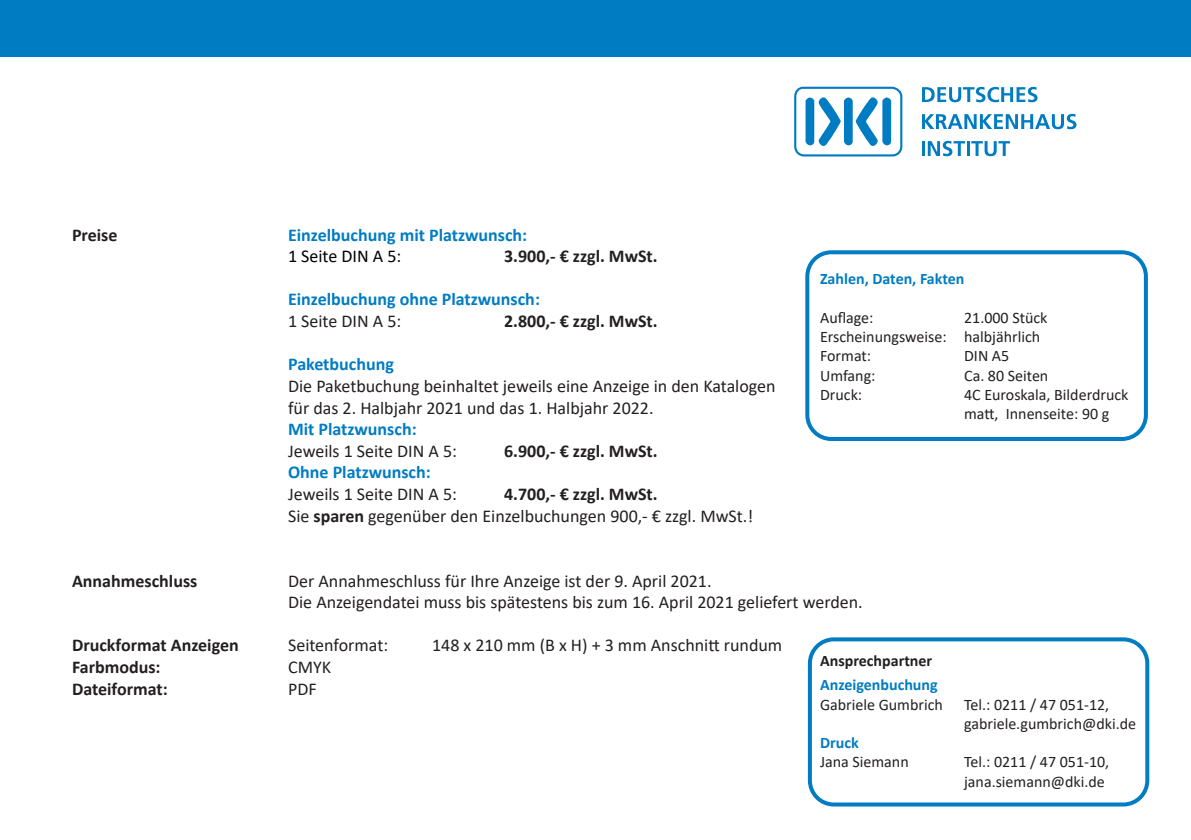
<style>
.page{position:relative;width:1191px;height:840px;background:#fff}
.page>*{position:absolute;margin:0;border:0;box-sizing:border-box;transform-origin:0 0}
.t1{font:18px/21.6px "Calibri";color:#231f20}
.t2{font:700 18px "Calibri";color:#231f20}
.t3{font:700 18px/21.6px "Calibri";color:#007cc2}
.t4{font:16px/19.2px "Calibri";color:#231f20}
.t5{font:700 16px "Calibri";color:#007cc2}
.t6{font:700 16px "Calibri";color:#231f20}
.s1{font-weight:400;color:#000}
.s2{font-weight:400;color:#231f20}
.s3{font-weight:700}
</style>
<div class="page">
<svg style="left:922px;top:87px;width:115px;height:15px"></svg>
<svg style="left:922px;top:114px;width:154px;height:15px"></svg>
<hr style="left:921px;top:141px;width:3px;height:15px;background:#007cc2">
<svg style="left:927px;top:141px;width:38px;height:15px"></svg>
<hr style="left:966px;top:141px;width:3px;height:15px;background:#007cc2">
<svg style="left:971px;top:141px;width:39px;height:15px"></svg>
<svg style="left:794px;top:86px;width:109px;height:71px"></svg>
<div style="left:0;top:0;width:1191px;height:57px;background:#007cc2"></div>
<div style="left:808px;top:637px;width:341px;height:169px;border:4px solid #007cc2;border-radius:24px"></div>
<div style="left:805px;top:250px;width:342px;height:191px;border:4px solid #007cc2;border-radius:24px"></div>
<p class="t2" style="left:72px;top:222px;width:47px">Preise</p>
<p class="t3" style="left:288px;top:223px;width:241px">Einzelbuchung mit Platzwunsch:<br><span class="s1">1 Seite DIN A 5:</span></p>
<p class="t2" style="left:504px;top:243px;width:155px">3.900,- € zzgl. MwSt.</p>
<p class="t3" style="left:288px;top:288px;width:253px">Einzelbuchung ohne Platzwunsch:<br><span class="s2">1 Seite DIN A 5:</span></p>
<p class="t2" style="left:504px;top:308px;width:155px">2.800,- € zzgl. MwSt.</p>
<p class="t3" style="left:288px;top:353px;width:107px">Paketbuchung</p>
<p class="t1" style="left:288px;top:374px;width:489px">Die Paketbuchung beinhaltet jeweils eine Anzeige in den Katalogen für das 2. Halbjahr 2021 und das 1. Halbjahr 2022.</p>
<p class="t3" style="left:288px;top:418px;width:130px">Mit Platzwunsch:</p>
<p class="t1" style="left:288px;top:439px;width:170px">Jeweils 1 Seite DIN A 5:</p>
<p class="t2" style="left:504px;top:438px;width:155px">6.900,- € zzgl. MwSt.</p>
<p class="t3" style="left:288px;top:461px;width:144px">Ohne Platzwunsch:</p>
<p class="t1" style="left:288px;top:482px;width:170px">Jeweils 1 Seite DIN A 5:</p>
<p class="t2" style="left:504px;top:481px;width:155px">4.700,- € zzgl. MwSt.</p>
<p class="t1" style="left:288px;top:504px;width:467px">Sie <span class="s3">sparen</span> gegenüber den Einzelbuchungen 900,- € zzgl. MwSt.!</p>
<p class="t5" style="left:820px;top:268px;width:146px">Zahlen, Daten, Fakten</p>
<p class="t4" style="left:820px;top:307px;width:55px">Auflage:</p>
<p class="t4" style="left:964px;top:307px;width:85px">21.000 Stück</p>
<p class="t4" style="left:820px;top:326px;width:222px">Erscheinungsweise: halbjährlich</p>
<p class="t4" style="left:820px;top:346px;width:53px">Format:</p>
<p class="t4" style="left:964px;top:346px;width:47px">DIN A5</p>
<p class="t4" style="left:820px;top:365px;width:57px">Umfang:</p>
<p class="t4" style="left:964px;top:365px;width:86px">Ca. 80 Seiten</p>
<p class="t4" style="left:820px;top:384px;width:44px">Druck:</p>
<p class="t4" style="left:964px;top:384px;width:166px">4C Euroskala, Bilderdruck</p>
<p class="t4" style="left:964px;top:403px;width:147px">matt, Innenseite: 90 g</p>
<p class="t2" style="left:72px;top:567px;width:127px">Annahmeschluss</p>
<p class="t1" style="left:288px;top:569px;width:425px">Der Annahmeschluss für Ihre Anzeige ist der 9. April 2021.</p>
<p class="t1" style="left:288px;top:590px;width:576px">Die Anzeigendatei muss bis spätestens bis zum 16. April 2021 geliefert werden.</p>
<p class="t2" style="left:72px;top:632px;width:168px">Druckformat Anzeigen</p>
<p class="t1" style="left:288px;top:633px;width:102px">Seitenformat:</p>
<p class="t1" style="left:432px;top:633px;width:352px">148 x 210 mm (B x H) + 3 mm Anschnitt rundum</p>
<p class="t2" style="left:72px;top:654px;width:90px">Farbmodus:</p>
<p class="t1" style="left:288px;top:655px;width:45px">CMYK</p>
<p class="t2" style="left:72px;top:675px;width:97px">Dateiformat:</p>
<p class="t1" style="left:288px;top:677px;width:30px">PDF</p>
<p class="t6" style="left:820px;top:648px;width:114px">Ansprechpartner</p>
<p class="t5" style="left:820px;top:673px;width:119px">Anzeigenbuchung</p>
<p class="t4" style="left:820px;top:694px;width:124px">Gabriele Gumbrich</p>
<p class="t4" style="left:964px;top:694px;width:173px">Tel.: 0211 / 47 051-12, gabriele.gumbrich@dki.de</p>
<p class="t5" style="left:820px;top:731px;width:40px">Druck</p>
<p class="t4" style="left:820px;top:751px;width:90px">Jana Siemann</p>
<p class="t4" style="left:964px;top:751px;width:147px">Tel.: 0211 / 47 051-10,</p>
<p class="t4" style="left:964px;top:770px;width:142px">jana.siemann@dki.de</p>
</div>
